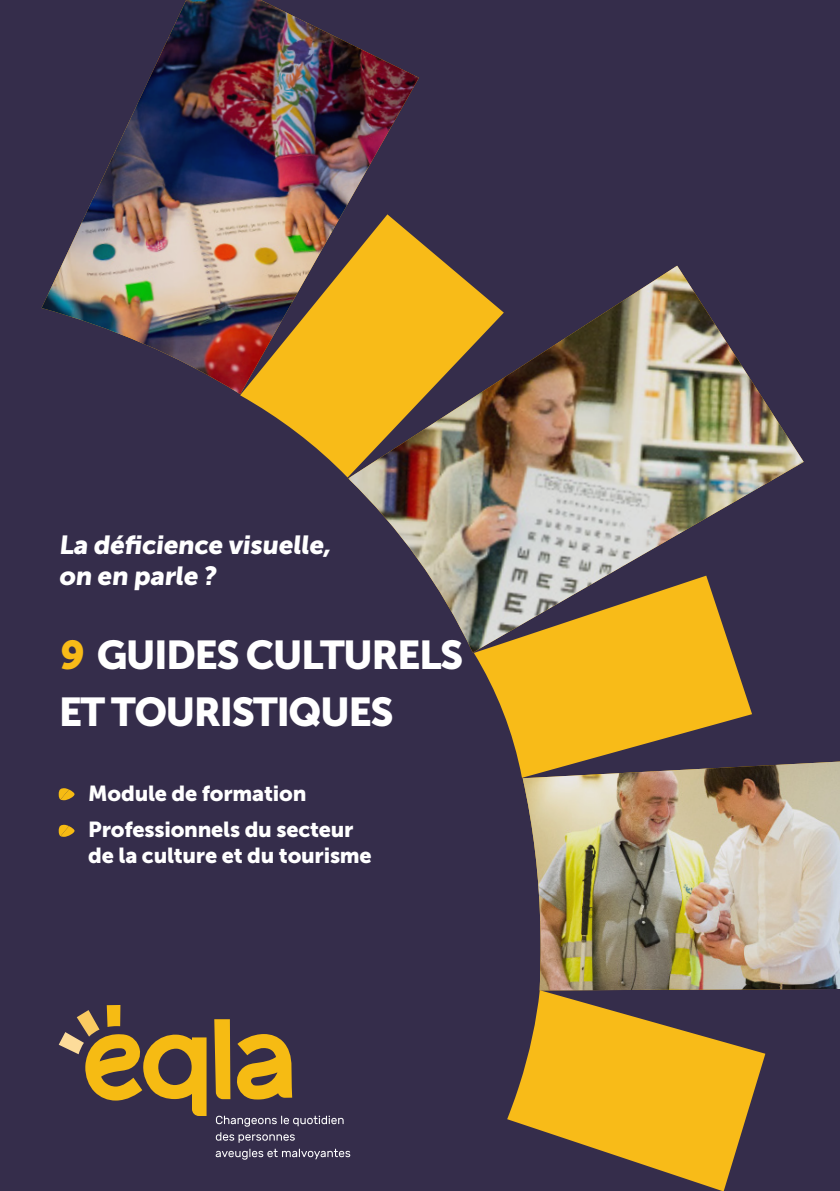
<style>
.page{position:relative;width:840px;height:1191px;background:#fff}
.page>*{position:absolute;margin:0;border:0;box-sizing:border-box;transform-origin:0 0}
.t1{font:40px/57.6px "Museo Sans 900";letter-spacing:-.04em;color:#fff}
.t2{font:26px/31.2px "Museo Sans 900";color:#fff}
.t3{font:21.6px/36.4px "Museo Sans 900";letter-spacing:-.01em;color:#fff}
.s1{color:#f8bb18}
</style>
<div class="page">
<div style="left:0;top:0;width:839px;height:1191px;background:#352d4b"></div>
<img style="left:522px;top:761px;width:317px;height:229px">
<img style="left:42px;top:0;width:376px;height:394px">
<img style="left:349px;top:266px;width:454px;height:386px">
<svg style="left:214px;top:1019px;width:16px;height:80px"></svg>
<svg style="left:237px;top:1034px;width:55px;height:65px"></svg>
<svg style="left:59px;top:1005px;width:147px;height:111px"></svg>
<svg style="left:216px;top:1132px;width:78px;height:10px"></svg>
<svg style="left:216px;top:1115px;width:127px;height:11px"></svg>
<svg style="left:215px;top:1148px;width:135px;height:11px"></svg>
<svg style="left:507px;top:990px;width:258px;height:201px;fill:#f8bb18"></svg>
<img style="left:240px;top:214px;width:263px;height:263px">
<svg style="left:473px;top:575px;width:278px;height:203px;fill:#f8bb18"></svg>
<svg style="left:59px;top:788px;width:15px;height:12px"></svg>
<svg style="left:59px;top:825px;width:15px;height:12px"></svg>
<p class="t2" style="left:59px;top:529px;width:276px">La déficience visuelle, on en parle ?</p>
<h1 class="t1" style="left:59px;top:625px;width:406px"><span class="s1">9</span> GUIDES CULTURELS<br>ET TOURISTIQUES</h1>
<p class="t3" style="left:88px;top:775px;width:266px">Module de formation<br>Professionnels du secteur</p>
<p class="t3" style="left:88px;top:837px;width:285px">de la culture et du tourisme</p>
</div>
